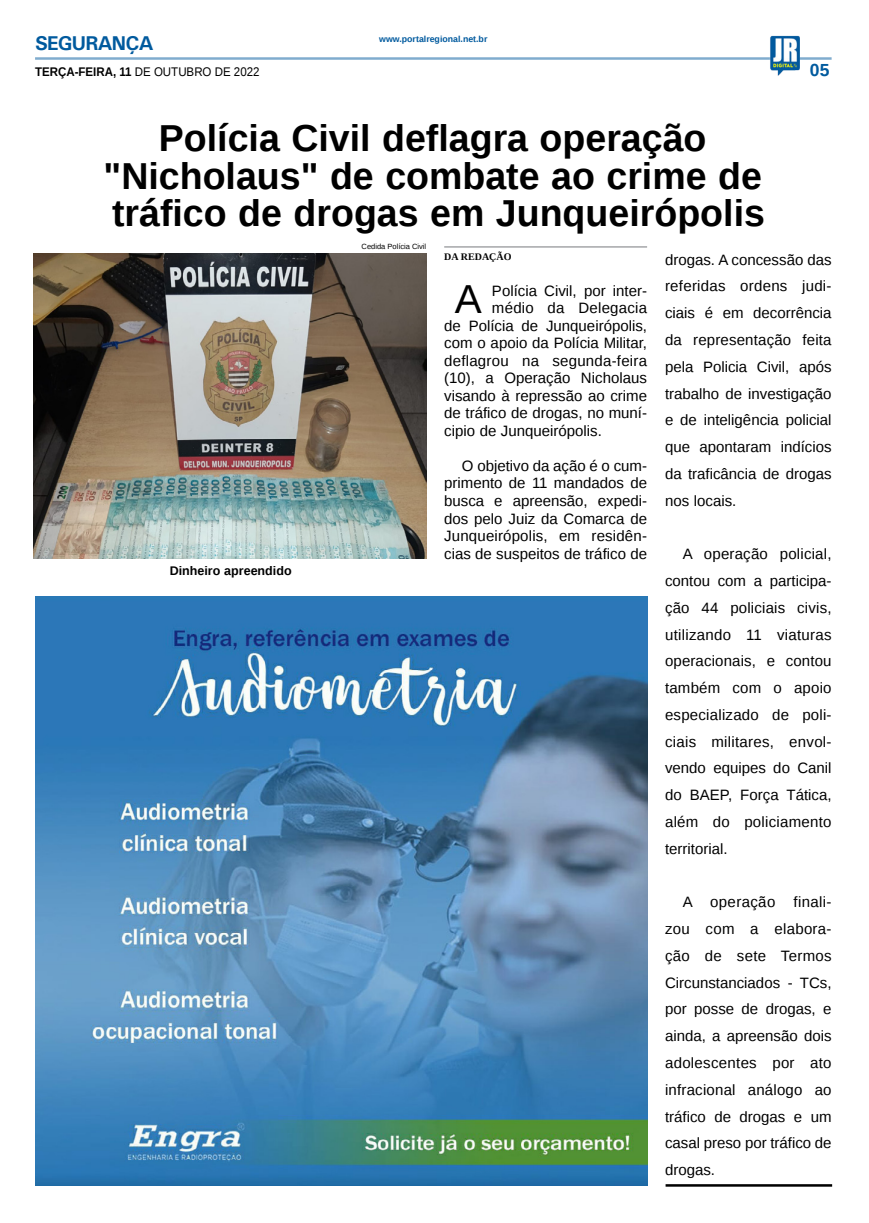
<style>
.page{position:relative;width:869px;height:1223px;background:#fff}
.page>*{position:absolute;margin:0;border:0;box-sizing:border-box;transform-origin:0 0}
.MATÉRIA{font:40.38px "Liberation Sans";color:#000}
.TÍTULO{font:700 37.5px/37.5px "Liberation Sans";color:#000;text-align:center}
.TITULO_PG{font:700 20px "Univers";letter-spacing:-.04em;color:#005a9e}
.TÍTULO-2{font:700 17.5px "Liberation Sans";color:#005a9e}
.MATÉRIA-2{font:15px/26.8px "Liberation Sans";color:#000;text-align:justify}
.DATA_PG{font:12.5px "Liberation Sans";color:#000;scale:.92 1}
.LEGENDA{font:700 12.5px "Liberation Sans";color:#000}
.CRÉDITO_NOME{font:700 10px "Liberation Serif";color:#000}
.DATA_PG-2{font:700 8.75px "Liberation Sans";color:#005a9e}
.CRÉDITO_FOTO{font:7.5px "Liberation Sans";color:#000}
.s1{font-weight:700}
</style>
<div class="page">
<hr style="left:35px;top:57px;width:796px;height:3px;background:#005a9e">
<img style="left:769px;top:36px;width:30px;height:40px">
<img style="left:35px;top:597px;width:611px;height:588px">
<hr style="left:665px;top:1184px;width:166px;height:2px;background:#000">
<img style="left:34px;top:254px;width:392px;height:304px">
<hr style="left:444px;top:246px;width:202px;height:1px;background:#939598">
<p class="TITULO_PG" style="left:35px;top:31px;width:120px">SEGURANÇA</p>
<p class="DATA_PG" style="left:35px;top:65px;width:245px"><span class="s1">TERÇA-FEIRA, 11</span> DE OUTUBRO DE 2022</p>
<p class="DATA_PG-2" style="left:379px;top:33px;width:110px">www.portalregional.net.br</p>
<p class="TÍTULO-2" style="left:809px;top:58px;width:21px">05</p>
<p class="TÍTULO" style="left:103px;top:118px;width:659px">Polícia Civil deflagra operação "Nicholaus" de combate ao crime de</p>
<p class="TÍTULO" style="left:112px;top:193px;width:654px">tráfico de drogas em Junqueirópolis</p>
<p class="CRÉDITO_NOME" style="left:444px;top:250px;width:69px">DA REDAÇÃO</p>
<p class="MATÉRIA" style="left:454px;top:276px;width:28px">A</p>
<p class="MATÉRIA-2" style="left:491px;top:277px;width:156px">Polícia Civil, por inter-</p>
<p class="CRÉDITO_FOTO" style="left:361px;top:242px;width:66px">Cedida Polícia Civil</p>
<p class="MATÉRIA-2" style="left:664px;top:247px;width:168px">drogas. A concessão das referidas ordens judi&shy;ciais é em decorrência da representação feita pela Policia Civil, após trabalho de investigação e de inteligência policial que apontaram indícios da traficância de drogas nos locais.</p>
<p class="MATÉRIA-2" style="left:491px;top:295px;width:157px">médio da Delegacia</p>
<p class="MATÉRIA-2" style="left:444px;top:313px;width:204px">de Polícia de Junqueirópolis,</p>
<p class="MATÉRIA-2" style="left:444px;top:330px;width:204px">com o apoio da Polícia Militar,</p>
<p class="MATÉRIA-2" style="left:444px;top:348px;width:204px">deflagrou na segunda-feira</p>
<p class="MATÉRIA-2" style="left:444px;top:365px;width:204px">(10), a Operação Nicholaus</p>
<p class="MATÉRIA-2" style="left:444px;top:383px;width:204px">visando à repressão ao crime</p>
<p class="MATÉRIA-2" style="left:444px;top:400px;width:204px">de tráfico de drogas, no muní-</p>
<p class="MATÉRIA-2" style="left:444px;top:418px;width:159px">cipio de Junqueirópolis.</p>
<p class="MATÉRIA-2" style="left:444px;top:457px;width:204px;line-height:17.5px;text-indent:18px">O objetivo da ação é o cum&shy;primento de 11 mandados de busca e apreensão, expedi&shy;dos pelo Juiz da Comarca de Junqueirópolis, em residên&shy;cias de suspeitos de tráfico de</p>
<p class="MATÉRIA-2" style="left:664px;top:541px;width:168px;text-indent:18px">A operação policial, contou com a participa&shy;ção 44 policiais civis, utilizando 11 viaturas operacionais, e contou também com o apoio especializado de poli&shy;ciais militares, envol&shy;vendo equipes do Canil do BAEP, Força Tática, além do policiamento territorial.</p>
<p class="LEGENDA" style="left:170px;top:562px;width:123px">Dinheiro apreendido</p>
<p class="MATÉRIA-2" style="left:664px;top:889px;width:168px;text-indent:18px">A operação finali&shy;zou com a elabora&shy;ção de sete Termos Circunstanciados - TCs, por posse de drogas, e ainda, a apreensão dois adolescentes por ato infracional análogo ao tráfico de drogas e um casal preso por tráfico de drogas.</p>
</div>
